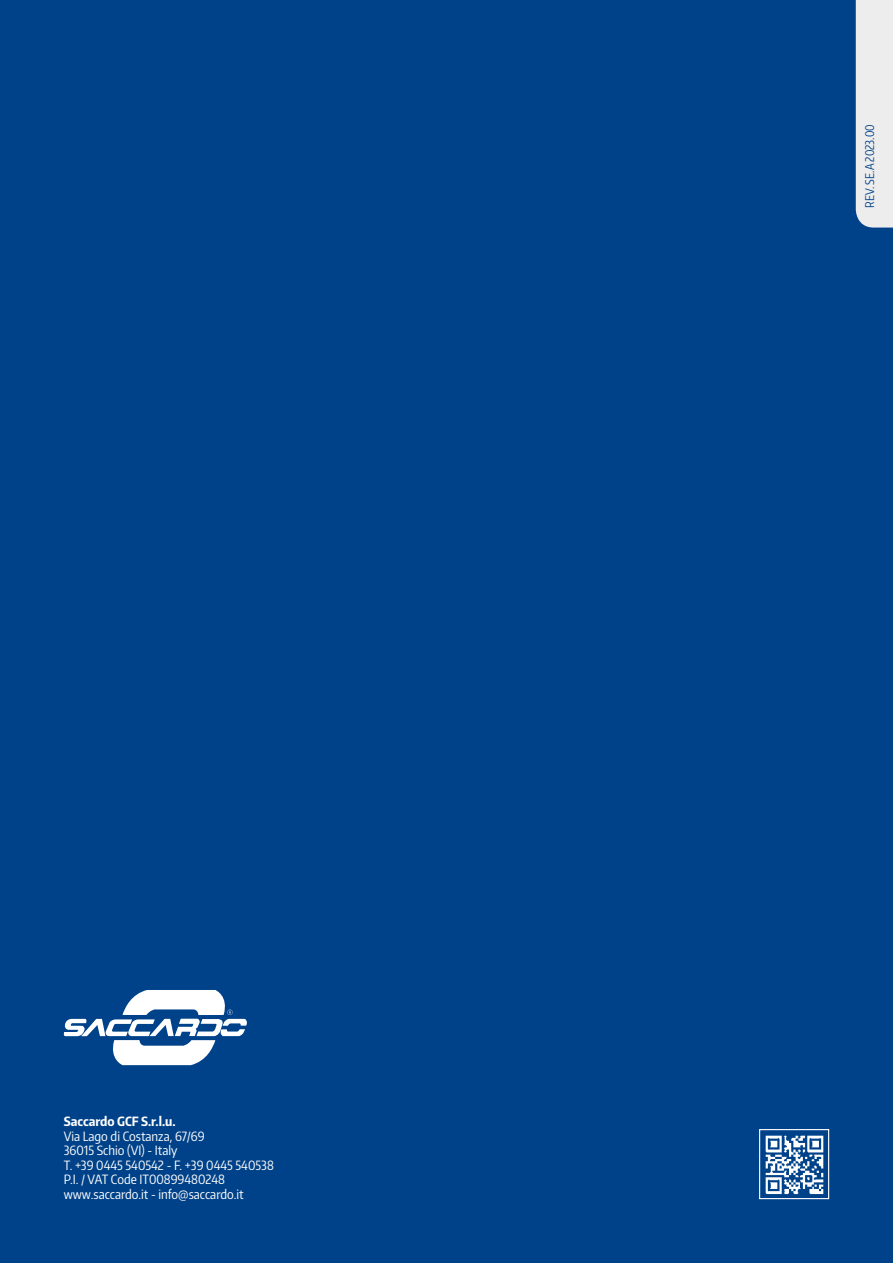
<style>
.page{position:relative;width:893px;height:1263px;background:#004289}
.page>*{position:absolute;margin:0;border:0;box-sizing:border-box;transform-origin:0 0}
.t1{font:12.75px/14.5px "Encode Sans Condensed";color:#fff}
.t2{font:700 12.75px "Encode Sans Condensed";color:#fff}
.t3{font:12px "Encode Sans Compressed";color:#004289}
</style>
<div class="page">
<img style="left:759px;top:1129px;width:71px;height:71px">
<div style="left:759px;top:1129px;width:70px;height:70px;border:1px solid #fff"></div>
<svg style="left:63px;top:990px;width:184px;height:75px"></svg>
<div style="left:856px;top:0;width:37px;height:228px;background:#ededed"></div>
<p class="t2" style="left:64px;top:1113px;width:113px">Saccardo GCF S.r.l.u.</p>
<p class="t1" style="left:64px;top:1128px;width:212px">Via Lago di Costanza, 67/69<br>36015 Schio (VI) - Italy<br>T. +39 0445 540542 - F. +39 0445 540538<br>P.I. / VAT Code IT00899480248 www.saccardo.it - info@saccardo.it</p>
<p class="t3" style="left:862px;top:208px;width:85px;rotate:-90deg">REV. SE.A 2023.00</p>
</div>
